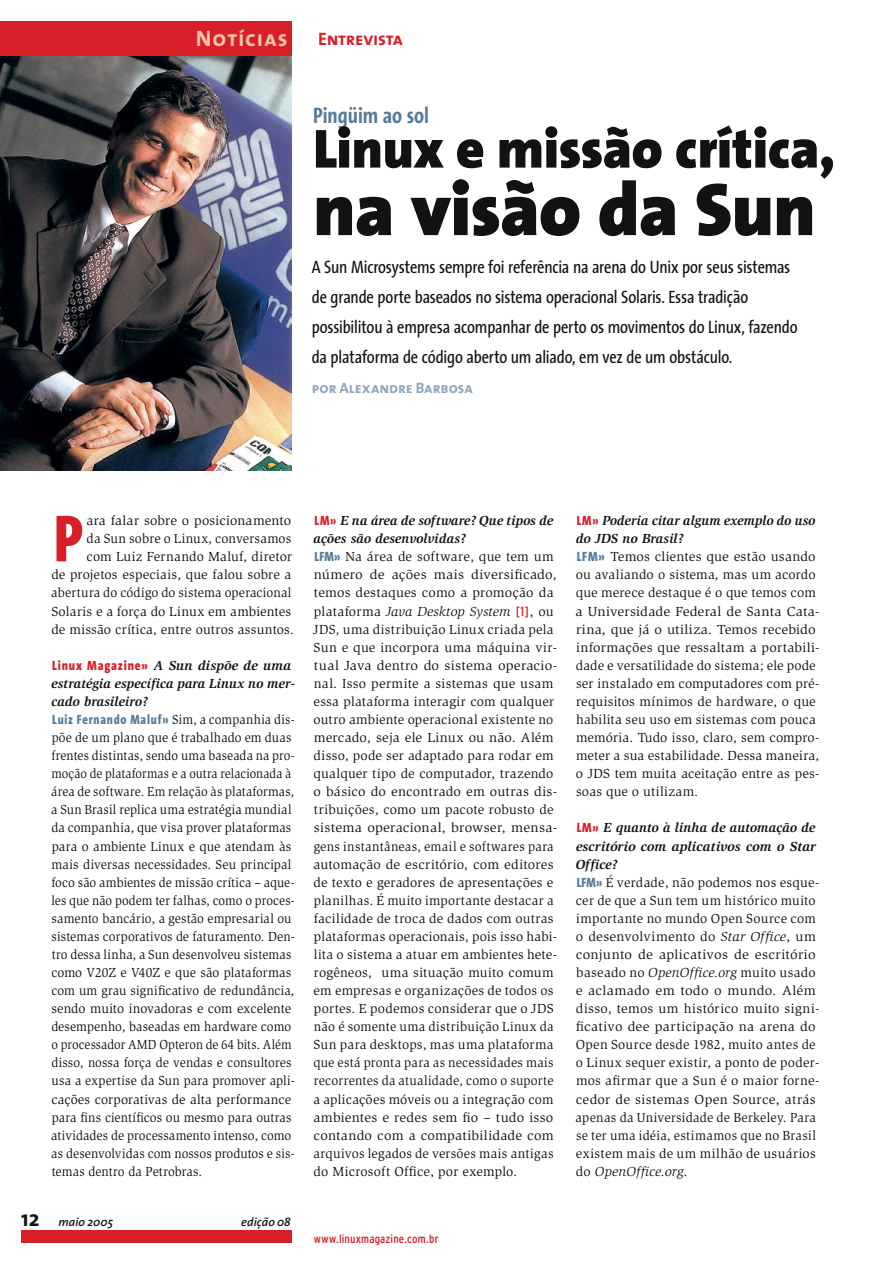
<style>
.page{position:relative;width:893px;height:1263px;background:#fff}
.page>*{position:absolute;margin:0;border:0;box-sizing:border-box;transform-origin:0 0}
.t1{font:900 75px "The Sans";letter-spacing:-.01em;color:#121212}
.paragraph_caps{font:800 67.05px "The Sans Condensed";color:#d81f27}
.t2{font:900 55.5px "The Sans";letter-spacing:-.005em;color:#121212}
.intro{font:700 22.5px "The Sans Condensed";color:#577c98}
.section{font:22.5px "The Sans Bold Caps";letter-spacing:.04em;color:#f4c4ad}
.t3{font:700 22.5px "The Sans";color:#121212}
.summary{font:18px/30px "The Sans Condensed";letter-spacing:-.01em;color:#121212}
.subject{font:18px "The Sans Bold Caps";letter-spacing:-.015em;color:#d81f27}
.author{font:15px "The Sans Bold Caps";letter-spacing:-.005em;color:#8fa5ba}
.paragraph_one{font:13.5px/18px "Slimbach";letter-spacing:.015em;color:#121212}
.paragraph_one-2{font:13.5px/18px "Slimbach";letter-spacing:.015em;color:#121212;scale:.93 1}
.paragraph_one-3{font:italic 700 13.5px/18px "Slimbach";letter-spacing:.005em;color:#121212}
.paragraph_caps-2{font:13.5px/18px "Slimbach";letter-spacing:.015em;color:#121212;text-align:right}
.t4{font:condensed 12px "Interstate";letter-spacing:.015em;color:#d81f27}
.t5{font:italic 600 12px "The Sans";letter-spacing:.01em;color:#121212}
.s1{font-family:"The Sans Condensed";font-weight:800;font-style:normal;color:#d81f27}
.s2{font-family:"The Sans Condensed";font-weight:800;color:#577c98}
.s3{font-style:italic}
.s4{font-family:"Interstate";font-stretch:condensed;color:#d81f27}
</style>
<div class="page">
<img style="left:0;top:55px;width:292px;height:416px">
<div style="left:0;top:21px;width:292px;height:34px;background:#d81f27"></div>
<div style="left:21px;top:1230px;width:271px;height:13px;background:#d81f27"></div>
<p class="section" style="left:196px;top:20px;width:94px">Notícias</p>
<p class="subject" style="left:318px;top:24px;width:87px">Entrevista</p>
<p class="intro" style="left:313px;top:96px;width:117px">Pingüim ao sol</p>
<p class="t2" style="left:313px;top:102px;width:524px">Linux e missão crítica,</p>
<p class="t1" style="left:313px;top:146px;width:504px">na visão da Sun</p>
<p class="summary" style="left:312px;top:251px;width:487px">A Sun Microsystems sempre foi referência na arena do Unix por seus sistemas de grande porte baseados no sistema operacional Solaris. Essa tradição possibilitou à empresa acompanhar de perto os movimentos do Linux, fazendo da plataforma de código aberto um aliado, em vez de um obstáculo.</p>
<p class="author" style="left:312px;top:375px;width:163px">por Alexandre Barbosa</p>
<p class="paragraph_caps" style="left:54px;top:501px;width:31px">P</p>
<p class="paragraph_caps-2" style="left:51px;top:512px;width:244px">ara falar sobre o posicionamento<br>da Sun sobre o Linux, conversamos<br>com Luiz Fernando Maluf, diretor<br>de projetos especiais, que falou sobre a abertura do código do sistema operacional Solaris e a força do Linux em ambientes de missão crítica, entre outros assuntos.</p>
<p class="paragraph_one-3" style="left:51px;top:656px;width:245px"><span class="s1">Linux Magazine»</span> A Sun dispõe de uma estratégia específica para Linux no mer&shy;cado brasileiro?</p>
<p class="paragraph_one-2" style="left:51px;top:710px;width:263px"><span class="s2">Luiz Fernando Maluf»</span> Sim, a companhia dis&shy;põe de um plano que é trabalhado em duas frentes distintas, sendo uma baseada na pro&shy;moção de plataformas e a outra relacionada à área de software. Em relação às plataformas, a Sun Brasil replica uma estratégia mundial da companhia, que visa prover plataformas para o ambiente Linux e que atendam às mais diversas necessidades. Seu principal foco são ambientes de missão crítica – aque&shy;les que não podem ter falhas, como o proces&shy;samento bancário, a gestão empresarial ou sistemas corporativos de faturamento. Den&shy;tro dessa linha, a Sun desenvolveu sistemas como V20Z e V40Z e que são plataformas com um grau significativo de redundância, sendo muito inovadoras e com excelente desempenho, baseadas em hardware como o processador AMD Opteron de 64 bits. Além disso, nossa força de vendas e consultores usa a expertise da Sun para promover apli&shy;cações corporativas de alta performance para fins científicos ou mesmo para outras atividades de processamento intenso, como as desenvolvidas com nossos produtos e sis&shy;temas dentro da Petrobras.</p>
<p class="t3" style="left:21px;top:1199px;width:20px">12</p>
<p class="t5" style="left:58px;top:1212px;width:56px">maio 2005</p>
<p class="t5" style="left:241px;top:1212px;width:51px">edição 08</p>
<p class="paragraph_one-3" style="left:314px;top:512px;width:241px"><span class="s1">LM»</span> E na área de software? Que tipos de ações são desenvolvidas?</p>
<p class="paragraph_one" style="left:313px;top:548px;width:245px"><span class="s2">LFM»</span> Na área de software, que tem um número de ações mais diversificado, temos destaques como a promoção da plataforma <span class="s3">Java Desktop System</span> <span class="s4">[1]</span>, ou JDS, uma distribuição Linux criada pela Sun e que incorpora uma máquina vir&shy;tual Java dentro do sistema operacio&shy;nal. Isso permite a sistemas que usam essa plataforma interagir com qualquer outro ambiente operacional existente no mercado, seja ele Linux ou não. Além disso, pode ser adaptado para rodar em qualquer tipo de computador, trazendo o básico do encontrado em outras dis&shy;tribuições, como um pacote robusto de sistema operacional, browser, mensa&shy;gens instantâneas, email e softwares para automação de escritório, com editores de texto e geradores de apresentações e planilhas. É muito importante destacar a facilidade de troca de dados com outras plataformas operacionais, pois isso habi&shy;lita o sistema a atuar em ambientes hete&shy;rogêneos, uma situação muito comum em empresas e organizações de todos os portes. E podemos considerar que o JDS não é somente uma distribuição Linux da Sun para desktops, mas uma plataforma que está pronta para as necessidades mais recorrentes da atualidade, como o suporte a aplicações móveis ou a integração com ambientes e redes sem fio – tudo isso contando com a compatibilidade com arquivos legados de versões mais antigas do Microsoft Office, por exemplo.</p>
<p class="t4" style="left:314px;top:1232px;width:126px">www.linuxmagazine.com.br</p>
<p class="paragraph_one-3" style="left:576px;top:512px;width:241px"><span class="s1">LM»</span> Poderia citar algum exemplo do uso do JDS no Brasil?</p>
<p class="paragraph_one" style="left:576px;top:548px;width:245px"><span class="s2">LFM»</span> Temos clientes que estão usando ou avaliando o sistema, mas um acordo que merece destaque é o que temos com a Universidade Federal de Santa Cata&shy;rina, que já o utiliza. Temos recebido informações que ressaltam a portabili&shy;dade e versatilidade do sistema; ele pode ser instalado em computadores com pré&shy;requisitos mínimos de hardware, o que habilita seu uso em sistemas com pouca memória. Tudo isso, claro, sem compro&shy;meter a sua estabilidade. Dessa maneira, o JDS tem muita aceitação entre as pes&shy;soas que o utilizam.</p>
<p class="paragraph_one-3" style="left:576px;top:819px;width:242px;text-align:justify"><span class="s1">LM»</span> E quanto à linha de automação de escritório com aplicativos com o Star Office?</p>
<p class="paragraph_one" style="left:576px;top:873px;width:245px"><span class="s2">LFM»</span> É verdade, não podemos nos esque&shy;cer de que a Sun tem um histórico muito importante no mundo Open Source com o desenvolvimento do <span class="s3">Star Office</span>, um conjunto de aplicativos de escritório baseado no <span class="s3">OpenOffice.org</span> muito usado e aclamado em todo o mundo. Além disso, temos um histórico muito signi&shy;ficativo dee participação na arena do Open Source desde 1982, muito antes de o Linux sequer existir, a ponto de poder&shy;mos afirmar que a Sun é o maior forne&shy;cedor de sistemas Open Source, atrás apenas da Universidade de Berkeley. Para se ter uma idéia, estimamos que no Brasil existem mais de um milhão de usuários do <span class="s3">OpenOffice.org</span>.</p>
</div>
